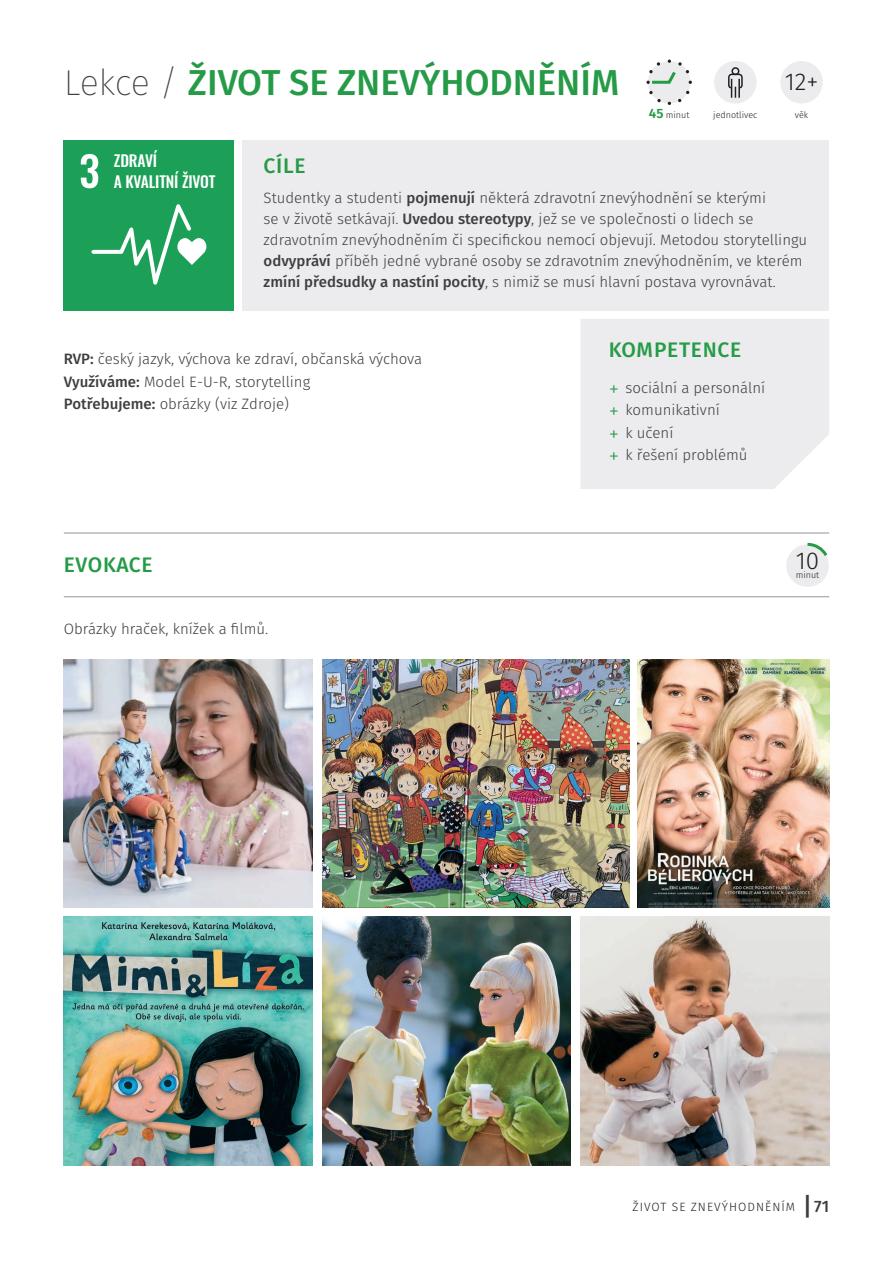
<style>
.page{position:relative;width:893px;height:1263px;background:#fff}
.page>*{position:absolute;margin:0;border:0;box-sizing:border-box;transform-origin:0 0}
.t1{font:500 36px "Fira Sans";color:#269b47}
.t2{font:300 24.3px "Fira Sans";color:#231f20}
.t3{font:500 21px "Fira Sans";letter-spacing:.035em;color:#269b47}
.t4{font:500 16.5px "Fira Sans";color:#3e3e3f}
.t5{font:500 15.6px/21.3px "Oswald";letter-spacing:-.015em;color:#fff}
.t6{font:300 15px/22.5px "Fira Sans";color:#3e3e3f}
.t7{font:300 12px "Fira Sans";letter-spacing:.085em;color:#231f20}
.t8{font:300 9px "Fira Sans";color:#231f20}
.s1{font-weight:200;color:#3e3e3f}
.s2{font-weight:600;font-size:13.5px;color:#269b47}
.s3{font-weight:500}
.s4{font-size:21px;color:#269b47}
.s5{font-weight:800;font-size:24.75px}
</style>
<div class="page">
<hr style="left:64px;top:596px;width:765px;height:1px;background:#939598">
<hr style="left:64px;top:533px;width:765px;height:1px;background:#939598">
<div style="left:242px;top:140px;width:587px;height:170px;background:#ececee"></div>
<div style="left:580px;top:319px;width:249px;height:170px;background:#ececee"></div>
<div style="left:64px;top:140px;width:170px;height:170px;background:#1ca057"></div>
<svg style="left:91px;top:204px;width:115px;height:81px"></svg>
<svg style="left:81px;top:154px;width:17px;height:34px"></svg>
<img style="left:64px;top:659px;width:249px;height:249px">
<img style="left:64px;top:916px;width:249px;height:249px">
<img style="left:322px;top:659px;width:307px;height:249px">
<img style="left:322px;top:916px;width:249px;height:249px">
<img style="left:638px;top:659px;width:191px;height:249px">
<img style="left:580px;top:916px;width:249px;height:249px">
<div style="left:648px;top:61px;width:42px;height:43px;background:#ececee;border-radius:50%"></div>
<svg style="left:649px;top:91px;width:12px;height:11px"></svg>
<svg style="left:678px;top:91px;width:11px;height:11px"></svg>
<svg style="left:646px;top:60px;width:46px;height:24px"></svg>
<div style="left:780px;top:61px;width:43px;height:43px;background:#ececee;border-radius:50%"></div>
<div style="left:714px;top:61px;width:43px;height:43px;background:#ececee;border-radius:50%"></div>
<div style="left:731px;top:67px;width:8px;height:8px;border:2px solid #231f20;border-radius:50%"></div>
<svg style="left:728px;top:73px;width:15px;height:25px"></svg>
<div style="left:786px;top:544px;width:43px;height:43px;background:#ececee;border-radius:50%"></div>
<svg style="left:804px;top:542px;width:24px;height:14px"></svg>
<h1 class="t1" style="left:64px;top:57px;width:557px"><span class="s1">Lekce /</span> ŽIVOT SE ZNEVÝHODNĚNÍM</h1>
<h2 class="t2" style="left:785px;top:65px;width:35px">12+</h2>
<p class="t8" style="left:649px;top:109px;width:42px"><span class="s2">45</span> minut</p>
<p class="t8" style="left:795px;top:109px;width:15px">věk</p>
<p class="t8" style="left:713px;top:109px;width:46px">jednotlivec</p>
<p class="t5" style="left:114px;top:148px;width:103px">ZDRAVÍ<br>A KVALITNÍ ŽIVOT</p>
<h3 class="t3" style="left:264px;top:151px;width:44px">CÍLE</h3>
<p class="t6" style="left:264px;top:187px;width:545px;line-height:21px">Studentky a studenti <span class="s3">pojmenují</span> některá zdravotní znevýhodnění se kterými<br>se v životě setkávají. <span class="s3">Uvedou stereotypy</span>, jež se ve společnosti o lidech se zdravotním znevýhodněním či specifickou nemocí objevují. Metodou storytellingu <span class="s3">odvypráví</span> příběh jedné vybrané osoby se zdravotním znevýhodněním, ve kterém <span class="s3">zmíní předsudky a nastíní pocity</span>, s nimiž se musí hlavní postava vyrovnávat.</p>
<p class="t6" style="left:64px;top:348px;width:360px"><span class="s3">RVP:</span> český jazyk, výchova ke zdraví, občanská výchova<br><span class="s3">Využíváme:</span> Model E-U-R, storytelling<br><span class="s3">Potřebujeme:</span> obrázky (viz Zdroje)</p>
<h3 class="t3" style="left:64px;top:550px;width:90px">EVOKACE</h3>
<p class="t6" style="left:64px;top:618px;width:206px">Obrázky hraček, knížek a filmů.</p>
<h3 class="t3" style="left:609px;top:335px;width:134px">KOMPETENCE</h3>
<p class="t6" style="left:609px;top:376px;width:158px"><span class="s4">+</span> sociální a personální <span class="s4">+</span> komunikativní<br><span class="s4">+</span> k učení<br><span class="s4">+</span> k řešení problémů</p>
<h2 class="t2" style="left:796px;top:543px;width:25px">10</h2>
<p class="t8" style="left:796px;top:568px;width:25px">minut</p>
<p class="t7" style="left:633px;top:1198px;width:164px">ŽIVOT SE ZNEVÝHODNĚNÍM</p>
<p class="t4" style="left:804px;top:1194px;width:26px"><span class="s5">|</span> 71</p>
</div>
